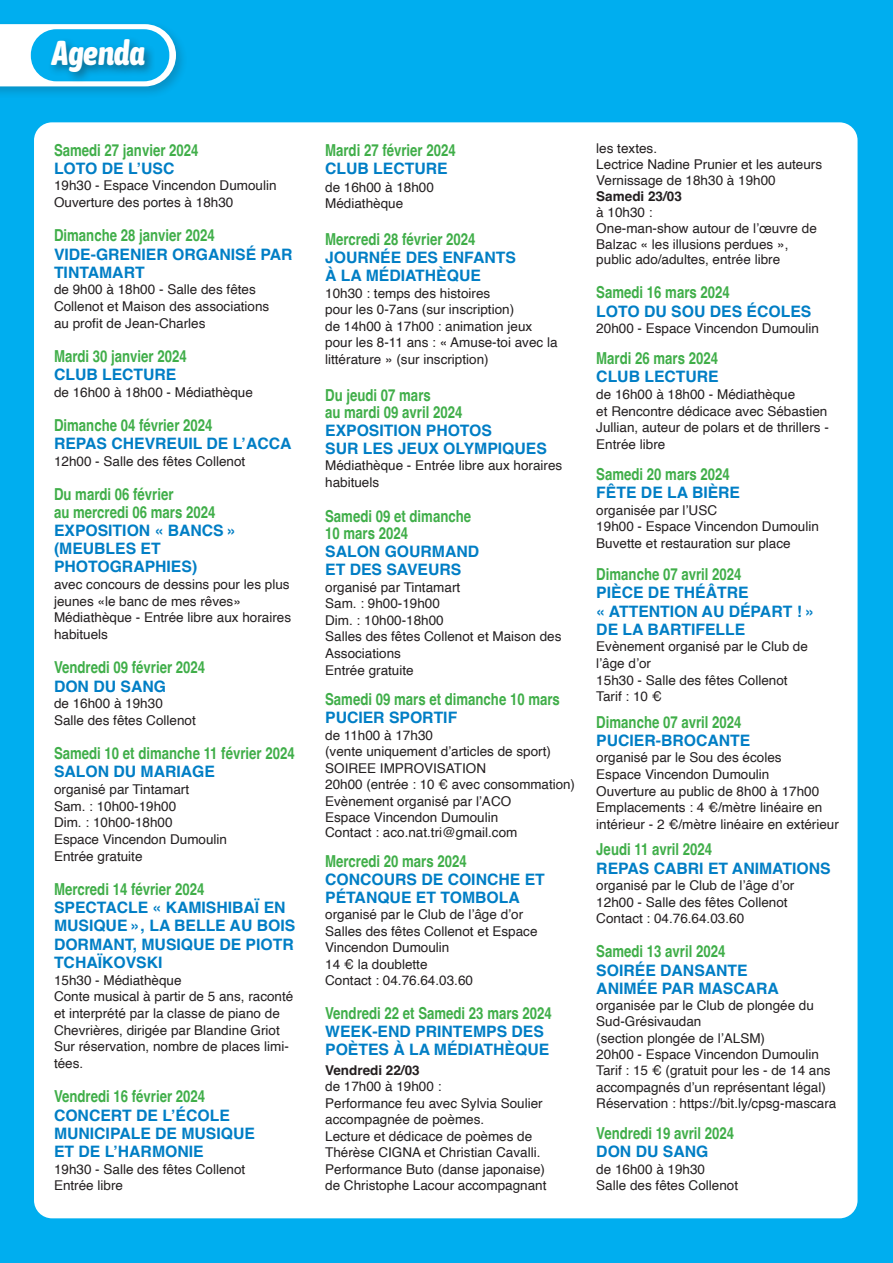
<style>
.page{position:relative;width:893px;height:1263px;background:#00aeef}
.page>*{position:absolute;margin:0;border:0;box-sizing:border-box;transform-origin:0 0}
.t1{font:italic 800 34.5px "Asap Condensed";color:#fff;scale:.95 1}
.t2{font:700 16.5px/17.2px "Helvetica";color:#40ae49;scale:.8 1}
.t3{font:700 15.75px/18.1px "Helvetica";color:#007ec5}
.t4{font:13.5px/16.6px "Helvetica";color:#231f20}
.t5{font:700 13.5px "Helvetica";color:#231f20}
</style>
<div class="page">
<div style="left:34px;top:122px;width:823px;height:1096px;background:#fff;border-radius:18px"></div>
<div style="left:0;top:20px;width:188px;height:79px;background:#231f20;opacity:.2"></div>
<svg style="left:0;top:24px;width:176px;height:62px;background:#e1f4fb"></svg>
<div style="left:31px;top:29px;width:138px;height:52px;background:#00aeef;border-radius:26px"></div>
<div style="left:48px;top:36px;width:108px;height:48px;background:#231f20;opacity:.46"></div>
<h1 class="t1" style="left:52px;top:28px;width:99px">Agenda</h1>
<p class="t2" style="left:54px;top:143px;width:182px">Samedi 27 janvier 2024</p>
<p class="t3" style="left:54px;top:161px;width:122px">LOTO DE L’USC</p>
<p class="t4" style="left:54px;top:178px;width:224px">19h30 - Espace Vincendon Dumoulin<br>Ouverture des portes à 18h30</p>
<p class="t2" style="left:54px;top:229px;width:202px">Dimanche 28 janvier 2024</p>
<p class="t3" style="left:54px;top:247px;width:240px">VIDE-GRENIER ORGANISÉ PAR<br>TINTAMART</p>
<p class="t4" style="left:54px;top:282px;width:217px">de 9h00 à 18h00 - Salle des fêtes<br>Collenot et Maison des associations au profit de Jean-Charles</p>
<p class="t2" style="left:54px;top:349px;width:168px">Mardi 30 janvier 2024</p>
<p class="t3" style="left:54px;top:367px;width:124px">CLUB LECTURE</p>
<p class="t4" style="left:54px;top:384px;width:200px">de 16h00 à 18h00 - Médiathèque</p>
<p class="t2" style="left:54px;top:418px;width:200px">Dimanche 04 février 2024</p>
<p class="t3" style="left:54px;top:436px;width:239px">REPAS CHEVREUIL DE L’ACCA</p>
<p class="t4" style="left:54px;top:453px;width:193px">12h00 - Salle des fêtes Collenot</p>
<p class="t2" style="left:54px;top:487px;width:203px">Du mardi 06 février<br>au mercredi 06 mars 2024</p>
<p class="t3" style="left:54px;top:523px;width:184px">EXPOSITION « BANCS » (MEUBLES ET<br>PHOTOGRAPHIES)</p>
<p class="t4" style="left:54px;top:576px;width:239px">avec concours de dessins pour les plus jeunes «le banc de mes rêves»<br>Médiathèque - Entrée libre aux horaires habituels</p>
<p class="t2" style="left:54px;top:661px;width:190px">Vendredi 09 février 2024</p>
<p class="t3" style="left:54px;top:679px;width:113px">DON DU SANG</p>
<p class="t4" style="left:54px;top:695px;width:143px">de 16h00 à 19h30<br>Salle des fêtes Collenot</p>
<p class="t2" style="left:54px;top:746px;width:302px">Samedi 10 et dimanche 11 février 2024</p>
<p class="t3" style="left:54px;top:764px;width:162px">SALON DU MARIAGE</p>
<p class="t4" style="left:54px;top:781px;width:175px">organisé par Tintamart<br>Sam. : 10h00-19h00<br>Dim. : 10h00-18h00<br>Espace Vincendon Dumoulin<br>Entrée gratuite</p>
<p class="t2" style="left:54px;top:882px;width:190px">Mercredi 14 février 2024</p>
<p class="t3" style="left:54px;top:900px;width:243px">SPECTACLE « KAMISHIBAÏ EN<br>MUSIQUE », LA BELLE AU BOIS<br>DORMANT, MUSIQUE DE PIOTR<br>TCHAÏKOVSKI</p>
<p class="t4" style="left:54px;top:972px;width:241px">15h30 - Médiathèque<br>Conte musical à partir de 5 ans, raconté et interprété par la classe de piano de<br>Chevrières, dirigée par Blandine Griot<br>Sur réservation, nombre de places limi&shy;tées.</p>
<p class="t2" style="left:54px;top:1090px;width:190px">Vendredi 16 février 2024</p>
<p class="t3" style="left:54px;top:1108px;width:202px">CONCERT DE L’ÉCOLE<br>MUNICIPALE DE MUSIQUE<br>ET DE L’HARMONIE</p>
<p class="t4" style="left:54px;top:1161px;width:193px">19h30 - Salle des fêtes Collenot<br>Entrée libre</p>
<p class="t2" style="left:325px;top:143px;width:165px">Mardi 27 février 2024</p>
<p class="t3" style="left:325px;top:162px;width:124px">CLUB LECTURE</p>
<p class="t4" style="left:325px;top:179px;width:110px">de 16h00 à 18h00<br>Médiathèque</p>
<p class="t2" style="left:325px;top:232px;width:190px">Mercredi 28 février 2024</p>
<p class="t3" style="left:325px;top:250px;width:192px">JOURNÉE DES ENFANTS<br>À LA MÉDIATHÈQUE</p>
<p class="t4" style="left:325px;top:285px;width:234px">10h30 : temps des histoires<br>pour les 0-7ans (sur inscription)<br>de 14h00 à 17h00 : animation jeux pour les 8-11 ans : « Amuse-toi avec la littérature » (sur inscription)</p>
<p class="t2" style="left:325px;top:388px;width:173px">Du jeudi 07 mars<br>au mardi 09 avril 2024</p>
<p class="t3" style="left:325px;top:423px;width:223px">EXPOSITION PHOTOS<br>SUR LES JEUX OLYMPIQUES</p>
<p class="t4" style="left:325px;top:458px;width:239px">Médiathèque - Entrée libre aux horaires habituels</p>
<p class="t2" style="left:325px;top:509px;width:184px">Samedi 09 et dimanche<br>10 mars 2024</p>
<p class="t3" style="left:325px;top:545px;width:155px">SALON GOURMAND<br>ET DES SAVEURS</p>
<p class="t4" style="left:325px;top:579px;width:238px">organisé par Tintamart<br>Sam. : 9h00-19h00<br>Dim. : 10h00-18h00<br>Salles des fêtes Collenot et Maison des<br>Associations<br>Entrée gratuite</p>
<p class="t2" style="left:325px;top:693px;width:295px">Samedi 09 mars et dimanche 10 mars</p>
<p class="t3" style="left:325px;top:710px;width:134px">PUCIER SPORTIF</p>
<p class="t4" style="left:325px;top:727px;width:251px">de 11h00 à 17h30<br>(vente uniquement d’articles de sport)<br>SOIREE IMPROVISATION<br>20h00 (entrée : 10 € avec consommation)<br>Evènement organisé par l’ACO<br>Espace Vincendon Dumoulin</p>
<p class="t4" style="left:325px;top:825px;width:194px">Contact : aco.nat.tri@gmail.com</p>
<p class="t2" style="left:325px;top:854px;width:179px">Mercredi 20 mars 2024</p>
<p class="t3" style="left:325px;top:872px;width:221px">CONCOURS DE COINCHE ET<br>PÉTANQUE ET TOMBOLA</p>
<p class="t4" style="left:325px;top:907px;width:214px">organisé par le Club de l’âge d’or<br>Salles des fêtes Collenot et Espace<br>Vincendon Dumoulin<br>14 € la doublette<br>Contact : 04.76.64.03.60</p>
<p class="t2" style="left:325px;top:1006px;width:285px">Vendredi 22 et Samedi 23 mars 2024</p>
<p class="t3" style="left:325px;top:1024px;width:226px">WEEK-END PRINTEMPS DES<br>POÈTES À LA MÉDIATHÈQUE</p>
<p class="t5" style="left:325px;top:1062px;width:96px">Vendredi 22/03</p>
<p class="t4" style="left:325px;top:1079px;width:223px">de 17h00 à 19h00 :<br>Performance feu avec Sylvia Soulier accompagnée de poèmes.<br>Lecture et dédicace de poèmes de<br>Thérèse CIGNA et Christian Cavalli.<br>Performance Buto (danse japonaise) de Christophe Lacour accompagnant</p>
<p class="t4" style="left:596px;top:141px;width:227px;line-height:15.9px">les textes.<br>Lectrice Nadine Prunier et les auteurs<br>Vernissage de 18h30 à 19h00</p>
<p class="t5" style="left:596px;top:188px;width:87px">Samedi 23/03</p>
<p class="t4" style="left:596px;top:204px;width:222px;line-height:15.9px">à 10h30 :<br>One-man-show autour de l’œuvre de<br>Balzac « les illusions perdues », public ado/adultes, entrée libre</p>
<p class="t2" style="left:596px;top:286px;width:168px">Samedi 16 mars 2024</p>
<p class="t3" style="left:596px;top:304px;width:217px">LOTO DU SOU DES ÉCOLES</p>
<p class="t4" style="left:596px;top:320px;width:224px">20h00 - Espace Vincendon Dumoulin</p>
<p class="t2" style="left:596px;top:352px;width:154px">Mardi 26 mars 2024</p>
<p class="t3" style="left:596px;top:369px;width:124px">CLUB LECTURE</p>
<p class="t4" style="left:596px;top:386px;width:234px">de 16h00 à 18h00 - Médiathèque<br>et Rencontre dédicace avec Sébastien<br>Jullian, auteur de polars et de thrillers -<br>Entrée libre</p>
<p class="t2" style="left:596px;top:467px;width:168px">Samedi 20 mars 2024</p>
<p class="t3" style="left:596px;top:485px;width:145px">FÊTE DE LA BIÈRE</p>
<p class="t4" style="left:596px;top:502px;width:224px">organisée par l’USC<br>19h00 - Espace Vincendon Dumoulin<br>Buvette et restauration sur place</p>
<p class="t2" style="left:596px;top:568px;width:183px">Dimanche 07 avril 2024</p>
<p class="t3" style="left:596px;top:585px;width:220px">PIÈCE DE THÉÂTRE<br>« ATTENTION AU DÉPART ! »<br>DE LA BARTIFELLE</p>
<p class="t4" style="left:596px;top:639px;width:213px">Evènement organisé par le Club de l’âge d’or<br>15h30 - Salle des fêtes Collenot<br>Tarif : 10 €</p>
<p class="t2" style="left:596px;top:715px;width:183px">Dimanche 07 avril 2024</p>
<p class="t3" style="left:596px;top:733px;width:155px">PUCIER-BROCANTE</p>
<p class="t4" style="left:596px;top:750px;width:244px">organisé par le Sou des écoles<br>Espace Vincendon Dumoulin<br>Ouverture au public de 8h00 à 17h00<br>Emplacements : 4 €/mètre linéaire en intérieur - 2 €/mètre linéaire en extérieur</p>
<p class="t2" style="left:596px;top:843px;width:146px">Jeudi 11 avril 2024</p>
<p class="t3" style="left:596px;top:861px;width:236px">REPAS CABRI ET ANIMATIONS</p>
<p class="t4" style="left:596px;top:877px;width:200px">organisé par le Club de l’âge d’or<br>12h00 - Salle des fêtes Collenot<br>Contact : 04.76.64.03.60</p>
<p class="t2" style="left:596px;top:945px;width:163px">Samedi 13 avril 2024</p>
<p class="t3" style="left:596px;top:963px;width:184px">SOIRÉE DANSANTE<br>ANIMÉE PAR MASCARA</p>
<p class="t4" style="left:596px;top:997px;width:242px">organisée par le Club de plongée du Sud-Grésivaudan<br>(section plongée de l’ALSM)<br>20h00 - Espace Vincendon Dumoulin Tarif : 15 € (gratuit pour les - de 14 ans accompagnés d’un représentant légal)<br>Réservation : https://bit.ly/cpsg-mascara</p>
<p class="t2" style="left:596px;top:1126px;width:174px">Vendredi 19 avril 2024</p>
<p class="t3" style="left:596px;top:1144px;width:113px">DON DU SANG</p>
<p class="t4" style="left:596px;top:1161px;width:143px">de 16h00 à 19h30<br>Salle des fêtes Collenot</p>
</div>
